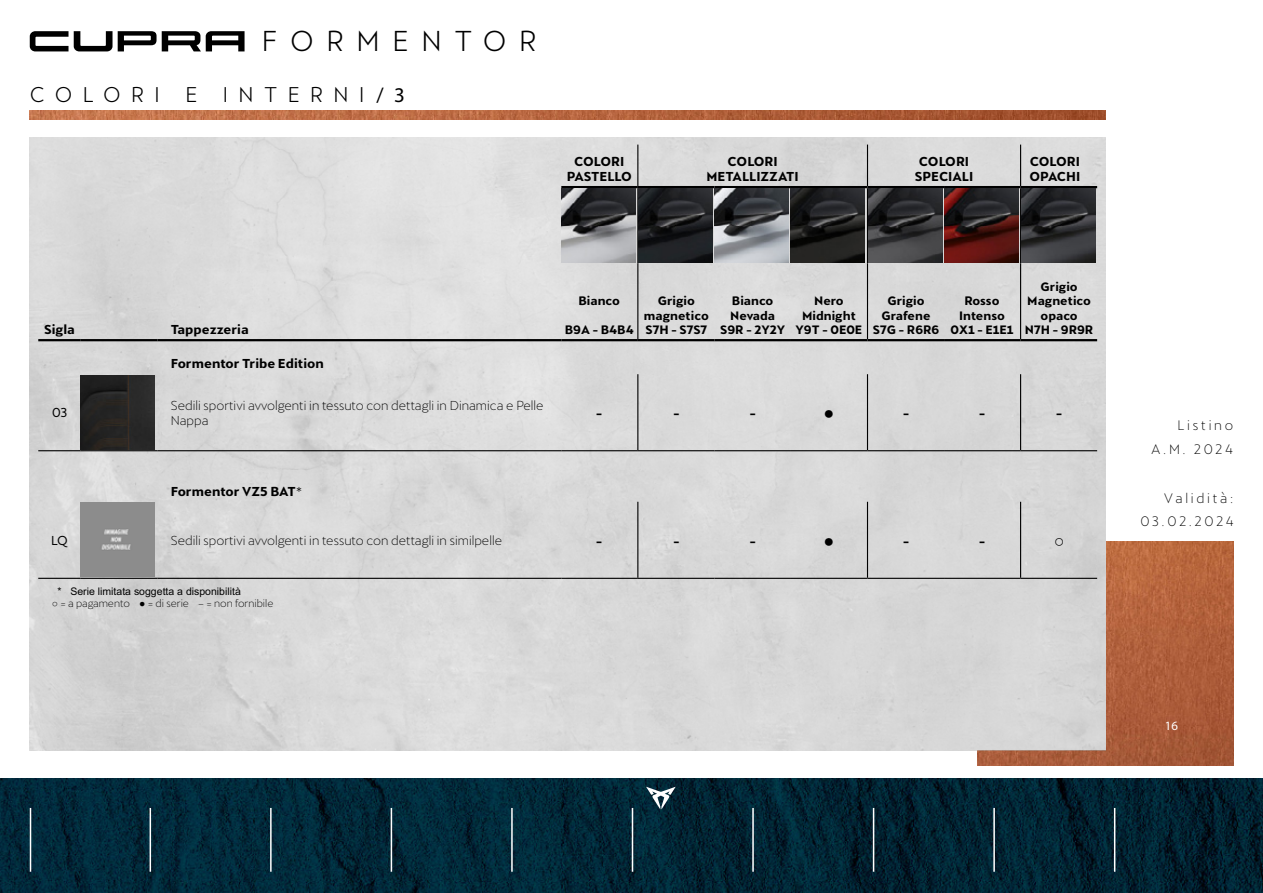
<style>
.page{position:relative;width:1263px;height:893px;background:#fff}
.page>*{position:absolute;margin:0;border:0;box-sizing:border-box;transform-origin:0 0}
.t1{font:28.35px "Cupra";letter-spacing:.45em;color:#000}
.t2{font:21px "Cupra";letter-spacing:.5em;color:#000}
.t3{font:18px "Arial";color:#000}
.t4{font:300 13.5px/24px "Cupra";letter-spacing:.2em;color:#000;text-align:right}
.t5{font:300 12.75px/15.3px "Cupra";color:#000}
.t6{font:700 12.75px/15.3px "Cupra";color:#000;text-align:center}
.t7{font:12.75px "Cupra";color:#000}
.t8{font:12.75px "Myriad Pro";color:#fff}
.t9{font:700 12px/14.4px "Cupra";color:#000;text-align:center}
.t10{font:10.5px "Arial";color:#000}
.t11{font:300 10.5px "Cupra";color:#000}
.s1{font-family:"Myriad Pro"}
.s2{font-weight:400}
.s3{font-family:"Arial";font-weight:400}
</style>
<div class="page">
<img style="left:977px;top:542px;width:256px;height:223px">
<img style="left:30px;top:111px;width:1076px;height:8px">
<img style="left:30px;top:138px;width:1076px;height:612px">
<img style="left:0;top:778px;width:1263px;height:115px">
<hr style="left:30px;top:808px;width:1px;height:64px;background:#fff">
<hr style="left:150px;top:808px;width:1px;height:64px;background:#fff">
<hr style="left:270px;top:808px;width:2px;height:64px;background:#fff">
<hr style="left:391px;top:808px;width:1px;height:64px;background:#fff">
<hr style="left:511px;top:808px;width:2px;height:64px;background:#fff">
<hr style="left:632px;top:808px;width:1px;height:64px;background:#fff">
<hr style="left:752px;top:808px;width:2px;height:64px;background:#fff">
<hr style="left:873px;top:808px;width:1px;height:64px;background:#fff">
<hr style="left:993px;top:808px;width:2px;height:64px;background:#fff">
<hr style="left:1114px;top:808px;width:1px;height:64px;background:#fff">
<svg style="left:646px;top:787px;width:30px;height:22px"></svg>
<svg style="left:30px;top:31px;width:215px;height:20px"></svg>
<hr style="left:637px;top:145px;width:1px;height:41px;background:#000">
<hr style="left:867px;top:145px;width:1px;height:41px;background:#000">
<hr style="left:1020px;top:145px;width:1px;height:41px;background:#000">
<hr style="left:638px;top:186px;width:76px;height:2px;background:#000">
<hr style="left:791px;top:186px;width:76px;height:2px;background:#000">
<hr style="left:867px;top:186px;width:77px;height:2px;background:#000">
<hr style="left:944px;top:186px;width:76px;height:2px;background:#000">
<hr style="left:1020px;top:186px;width:77px;height:2px;background:#000">
<hr style="left:561px;top:186px;width:77px;height:2px;background:#000">
<hr style="left:637px;top:188px;width:1px;height:76px;background:#000">
<hr style="left:714px;top:186px;width:77px;height:2px;background:#000">
<hr style="left:867px;top:188px;width:1px;height:76px;background:#000">
<hr style="left:1020px;top:188px;width:1px;height:76px;background:#000">
<hr style="left:81px;top:339px;width:76px;height:2px;background:#000">
<hr style="left:637px;top:264px;width:1px;height:75px;background:#000">
<hr style="left:867px;top:264px;width:1px;height:75px;background:#000">
<hr style="left:1020px;top:264px;width:1px;height:75px;background:#000">
<hr style="left:157px;top:339px;width:404px;height:2px;background:#000">
<hr style="left:561px;top:339px;width:77px;height:2px;background:#000">
<hr style="left:638px;top:339px;width:76px;height:2px;background:#000">
<hr style="left:714px;top:339px;width:77px;height:2px;background:#000">
<hr style="left:791px;top:339px;width:76px;height:2px;background:#000">
<hr style="left:867px;top:339px;width:77px;height:2px;background:#000">
<hr style="left:944px;top:339px;width:76px;height:2px;background:#000">
<hr style="left:1020px;top:339px;width:77px;height:2px;background:#000">
<hr style="left:38px;top:339px;width:43px;height:2px;background:#000">
<hr style="left:637px;top:374px;width:1px;height:76px;background:#000">
<hr style="left:867px;top:374px;width:1px;height:76px;background:#000">
<hr style="left:38px;top:450px;width:43px;height:1px;background:#000">
<hr style="left:81px;top:450px;width:76px;height:1px;background:#000">
<hr style="left:157px;top:450px;width:404px;height:1px;background:#000">
<hr style="left:561px;top:450px;width:77px;height:1px;background:#000">
<hr style="left:638px;top:450px;width:76px;height:1px;background:#000">
<hr style="left:714px;top:450px;width:77px;height:1px;background:#000">
<hr style="left:791px;top:450px;width:76px;height:1px;background:#000">
<hr style="left:867px;top:450px;width:77px;height:1px;background:#000">
<hr style="left:1020px;top:374px;width:1px;height:76px;background:#000">
<hr style="left:944px;top:450px;width:76px;height:1px;background:#000">
<hr style="left:1020px;top:450px;width:77px;height:1px;background:#000">
<hr style="left:38px;top:578px;width:43px;height:1px;background:#000">
<hr style="left:81px;top:578px;width:76px;height:1px;background:#000">
<hr style="left:637px;top:502px;width:1px;height:76px;background:#000">
<hr style="left:867px;top:502px;width:1px;height:76px;background:#000">
<hr style="left:1020px;top:502px;width:1px;height:76px;background:#000">
<hr style="left:157px;top:578px;width:404px;height:1px;background:#000">
<hr style="left:561px;top:578px;width:77px;height:1px;background:#000">
<hr style="left:638px;top:578px;width:76px;height:1px;background:#000">
<hr style="left:714px;top:578px;width:77px;height:1px;background:#000">
<hr style="left:791px;top:578px;width:76px;height:1px;background:#000">
<hr style="left:867px;top:578px;width:77px;height:1px;background:#000">
<hr style="left:944px;top:578px;width:76px;height:1px;background:#000">
<hr style="left:1020px;top:578px;width:77px;height:1px;background:#000">
<img style="left:561px;top:189px;width:74px;height:74px">
<img style="left:638px;top:189px;width:74px;height:74px">
<img style="left:714px;top:189px;width:74px;height:74px">
<img style="left:791px;top:189px;width:74px;height:74px">
<img style="left:868px;top:189px;width:74px;height:74px">
<img style="left:944px;top:189px;width:74px;height:74px">
<img style="left:1021px;top:189px;width:74px;height:74px">
<img style="left:81px;top:375px;width:74px;height:74px">
<div style="left:81px;top:503px;width:74px;height:74px;background:#8c8c8c"></div>
<h1 class="t1" style="left:262px;top:16px;width:276px">FORMENTOR</h1>
<h2 class="t2" style="left:30px;top:76px;width:377px">COLORI E INTERNI<span class="s1">/3</span></h2>
<p class="t6" style="left:567px;top:154px;width:67px">COLORI<br>PASTELLO</p>
<p class="t6" style="left:706px;top:154px;width:94px">COLORI<br>METALLIZZATI</p>
<p class="t6" style="left:915px;top:154px;width:60px">COLORI<br>SPECIALI</p>
<p class="t6" style="left:1029px;top:154px;width:52px;text-align:left">COLORI<br>OPACHI</p>
<p class="t6" style="left:44px;top:322px;width:32px">Sigla</p>
<p class="t6" style="left:171px;top:322px;width:79px">Tappezzeria</p>
<p class="t6" style="left:171px;top:356px;width:155px">Formentor Tribe Edition</p>
<p class="t7" style="left:52px;top:401px;width:17px">03</p>
<p class="t5" style="left:171px;top:395px;width:374px">Sedili sportivi avvolgenti in tessuto con dettagli in Dinamica e Pelle<br>Nappa</p>
<p class="t9" style="left:578px;top:294px;width:43px">Bianco</p>
<p class="t9" style="left:565px;top:323px;width:71px">B9A - B4B4</p>
<p class="t9" style="left:644px;top:294px;width:66px">Grigio magnetico<br>S7H - S7S7</p>
<p class="t9" style="left:720px;top:294px;width:67px">Bianco<br>Nevada<br>S9R - 2Y2Y</p>
<p class="t9" style="left:795px;top:294px;width:68px">Nero<br>Midnight<br>Y9T - 0E0E</p>
<p class="t9" style="left:873px;top:294px;width:68px">Grigio<br>Grafene<br>S7G - R6R6</p>
<p class="t9" style="left:950px;top:294px;width:64px">Rosso<br>Intenso<br>0X1 - E1E1</p>
<p class="t9" style="left:1025px;top:280px;width:70px">Grigio<br>Magnetico opaco<br>N7H - 9R9R</p>
<h3 class="t3" style="left:596px;top:402px;width:7px">-</h3>
<h3 class="t3" style="left:673px;top:402px;width:7px">-</h3>
<h3 class="t3" style="left:750px;top:402px;width:7px">-</h3>
<h3 class="t3" style="left:823px;top:402px;width:12px">●</h3>
<h3 class="t3" style="left:903px;top:402px;width:7px">-</h3>
<h3 class="t3" style="left:979px;top:402px;width:7px">-</h3>
<h3 class="t3" style="left:1056px;top:402px;width:7px">-</h3>
<p class="t6" style="left:171px;top:484px;width:133px">Formentor VZ5 BAT<span class="s2">*</span></p>
<p class="t7" style="left:51px;top:529px;width:18px">LQ</p>
<p class="t5" style="left:171px;top:531px;width:333px">Sedili sportivi avvolgenti in tessuto con dettagli in similpelle</p>
<h3 class="t3" style="left:596px;top:530px;width:7px">-</h3>
<h3 class="t3" style="left:673px;top:530px;width:7px">-</h3>
<h3 class="t3" style="left:750px;top:530px;width:7px">-</h3>
<h3 class="t3" style="left:823px;top:530px;width:12px">●</h3>
<h3 class="t3" style="left:903px;top:530px;width:7px">-</h3>
<h3 class="t3" style="left:979px;top:530px;width:7px">-</h3>
<h3 class="t3" style="left:1054px;top:530px;width:12px">○</h3>
<p class="t10" style="left:58px;top:585px;width:185px">* Serie limitata soggetta a disponibilità</p>
<p class="t11" style="left:52px;top:594px;width:223px"><span class="s3">○</span> = a pagamento <span class="s3">●</span> = di serie – = non fornibile</p>
<p class="t4" style="left:1151px;top:411px;width:83px">Listino<br>A.M. 2024</p>
<p class="t4" style="left:1140px;top:485px;width:95px;line-height:22.8px">Validità:<br>03.02.2024</p>
<p class="t8" style="left:1165px;top:718px;width:15px">16</p>
</div>
